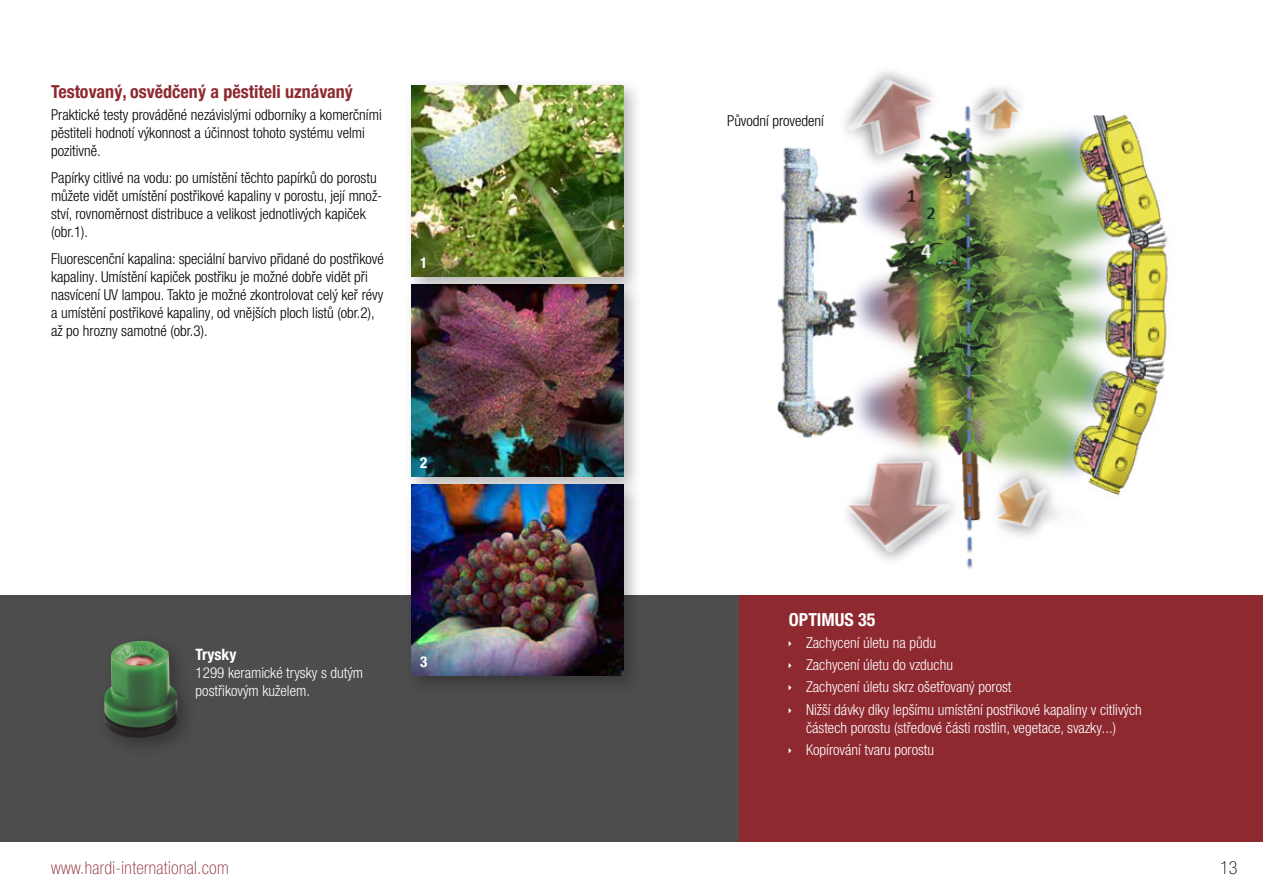
<style>
.page{position:relative;width:1263px;height:893px;background:#fff}
.page>*{position:absolute;margin:0;border:0;box-sizing:border-box;transform-origin:0 0}
.t1{font:700 condensed 18px "Helvetica Neue LT Pro";color:#8e2930}
.t2{font:100 condensed 18px "Helvetica Neue LT Pro";letter-spacing:.02em;color:#8e2930}
.t3{font:700 condensed 18px "Helvetica Neue LT Pro";color:#fff}
.t4{font:100 condensed 18px "Helvetica Neue LT Pro";color:#000}
.t5{font:700 condensed 15.75px "Helvetica Neue LT Pro";color:#fff}
.t6{font:300 condensed 15px/18px "Helvetica Neue LT Pro";color:#000}
.t7{font:300 condensed 15px/22.2px "Helvetica Neue LT Pro";color:#fff}
.t8{font:700 condensed 15px "Helvetica Neue LT Pro";color:#fff}
</style>
<div class="page">
<div style="left:0;top:595px;width:739px;height:247px;background:#4d4d4d"></div>
<div style="left:96px;top:633px;width:101px;height:125px;background:#000;opacity:.3"></div>
<img style="left:104px;top:641px;width:73px;height:97px">
<img style="left:775px;top:71px;width:393px;height:498px">
<div style="left:403px;top:77px;width:240px;height:220px;background:#000;opacity:.3"></div>
<img style="left:412px;top:85px;width:211px;height:191px">
<div style="left:403px;top:276px;width:240px;height:220px;background:#000;opacity:.3"></div>
<img style="left:412px;top:285px;width:211px;height:191px">
<div style="left:403px;top:476px;width:240px;height:220px;background:#000;opacity:.3"></div>
<img style="left:412px;top:484px;width:211px;height:192px">
<div style="left:739px;top:595px;width:524px;height:247px;background:#8e2930"></div>
<p class="t1" style="left:51px;top:81px;width:303px">Testovaný, osvědčený a pěstiteli uznávaný</p>
<p class="t6" style="left:51px;top:106px;width:332px">Praktické testy prováděné nezávislými odborníky a komerčními pěstiteli hodnotí výkonnost a účinnost tohoto systému velmi pozitivně.</p>
<p class="t6" style="left:51px;top:169px;width:333px">Papírky citlivé na vodu: po umístění těchto papírků do porostu můžete vidět umístění postřikové kapaliny v porostu, její množ&shy;ství, rovnoměrnost distribuce a velikost jednotlivých kapiček (obr.1).</p>
<p class="t6" style="left:51px;top:250px;width:334px">Fluorescenční kapalina: speciální barvivo přidané do postřikové kapaliny. Umístění kapiček postřiku je možné dobře vidět při nasvícení UV lampou. Takto je možné zkontrolovat celý keř révy a umístění postřikové kapaliny, od vnějších ploch listů (obr.2), až po hrozny samotné (obr.3).</p>
<p class="t8" style="left:420px;top:254px;width:9px">1</p>
<p class="t8" style="left:420px;top:453px;width:9px">2</p>
<p class="t5" style="left:196px;top:645px;width:42px">Trysky</p>
<p class="t7" style="left:196px;top:664px;width:169px;line-height:18px">1299 keramické trysky s dutým postřikovým kuželem.</p>
<p class="t8" style="left:420px;top:653px;width:9px">3</p>
<p class="t6" style="left:727px;top:111px;width:98px">Původní provedení</p>
<p class="t3" style="left:789px;top:608px;width:88px">OPTIMUS 35</p>
<p class="t7" style="left:806px;top:631px;width:337px">Zachycení úletu na půdu<br>Zachycení úletu do vzduchu<br>Zachycení úletu skrz ošetřovaný porost<br>Nižší dávky díky lepšímu umístění postřikové kapaliny v citlivých</p>
<p class="t7" style="left:806px;top:716px;width:312px">částech porostu (středové části rostlin, vegetace, svazky...)<br>Kopírování tvaru porostu</p>
<p class="t2" style="left:51px;top:857px;width:179px">www.hardi-international.com</p>
<p class="t4" style="left:1220px;top:857px;width:19px">13</p>
</div>
